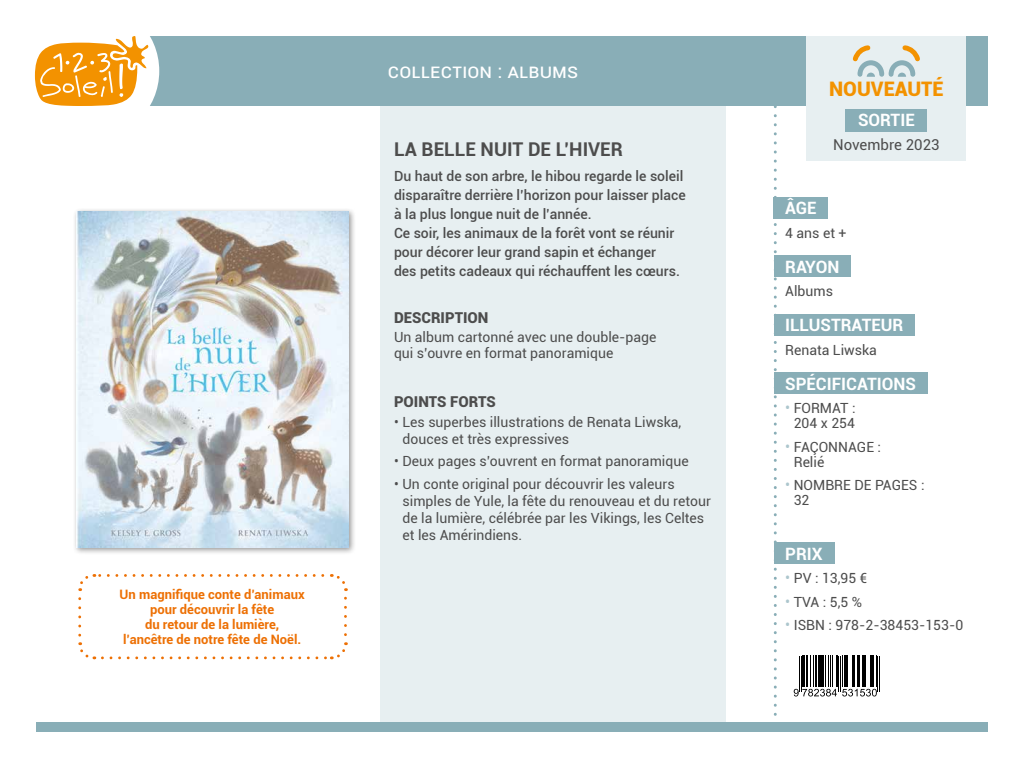
<style>
.page{position:relative;width:1024px;height:768px;background:#fff}
.page>*{position:absolute;margin:0;border:0;box-sizing:border-box;transform-origin:0 0}
.t1{font:20px "Roboto";color:#fff}
.t2{font:900 20px "Roboto";color:#f39200}
.t3{font:700 19px "Roboto";color:#4d4d4d}
.t4{font:700 17px "Roboto";color:#fff}
.t5{font:900 15px "Roboto";color:#4d4d4d}
.t6{font:15px "Roboto";color:#4d4d4d}
.t7{font:14px/17px "Roboto";color:#4d4d4d}
.t8{font:500 14px/19px "Roboto";color:#4d4d4d}
.t9{font:700 13px/15px "Roboto";color:#ed7004;text-align:center}
.s1{font-size:15px;color:#acc6cd}
</style>
<div class="page">
<div style="left:73px;top:207px;width:283px;height:348px;background:#000;opacity:.42"></div>
<img style="left:77px;top:211px;width:271px;height:336px">
<div style="left:380px;top:106px;width:346px;height:616px;background:#e7eff1"></div>
<div style="left:36px;top:36px;width:952px;height:70px;background:#89aeb7"></div>
<div style="left:36px;top:722px;width:952px;height:10px;background:#89aeb7"></div>
<div style="left:20px;top:2px;width:139px;height:138px;background:#fff;border-radius:50%"></div>
<svg style="left:774px;top:107px;width:3px;height:609px"></svg>
<div style="left:774px;top:197px;width:54px;height:21px;background:#89aeb7"></div>
<div style="left:774px;top:256px;width:77px;height:21px;background:#89aeb7"></div>
<div style="left:774px;top:314px;width:141px;height:21px;background:#89aeb7"></div>
<div style="left:774px;top:373px;width:153px;height:21px;background:#89aeb7"></div>
<div style="left:774px;top:543px;width:60px;height:21px;background:#89aeb7"></div>
<svg style="left:35px;top:36px;width:114px;height:70px"></svg>
<hr style="left:799px;top:656px;width:1px;height:35px;background:#000">
<hr style="left:801px;top:656px;width:1px;height:35px;background:#000">
<hr style="left:803px;top:656px;width:2px;height:31px;background:#000">
<hr style="left:806px;top:656px;width:1px;height:31px;background:#000">
<hr style="left:810px;top:656px;width:1px;height:31px;background:#000">
<hr style="left:813px;top:656px;width:1px;height:31px;background:#000">
<hr style="left:815px;top:656px;width:2px;height:31px;background:#000">
<hr style="left:818px;top:656px;width:1px;height:31px;background:#000">
<hr style="left:820px;top:656px;width:4px;height:31px;background:#000">
<hr style="left:825px;top:656px;width:1px;height:31px;background:#000">
<hr style="left:828px;top:656px;width:1px;height:31px;background:#000">
<hr style="left:831px;top:656px;width:1px;height:31px;background:#000">
<hr style="left:832px;top:656px;width:1px;height:31px;background:#000">
<hr style="left:836px;top:656px;width:1px;height:31px;background:#000">
<hr style="left:838px;top:656px;width:1px;height:35px;background:#000">
<hr style="left:840px;top:656px;width:1px;height:35px;background:#000">
<hr style="left:842px;top:656px;width:1px;height:31px;background:#000">
<hr style="left:844px;top:656px;width:3px;height:31px;background:#000">
<hr style="left:848px;top:656px;width:1px;height:31px;background:#000">
<hr style="left:852px;top:656px;width:1px;height:31px;background:#000">
<hr style="left:854px;top:656px;width:1px;height:31px;background:#000">
<hr style="left:857px;top:656px;width:1px;height:31px;background:#000">
<hr style="left:860px;top:656px;width:1px;height:31px;background:#000">
<hr style="left:862px;top:656px;width:2px;height:31px;background:#000">
<hr style="left:866px;top:656px;width:1px;height:31px;background:#000">
<hr style="left:870px;top:656px;width:1px;height:31px;background:#000">
<svg style="left:794px;top:689px;width:83px;height:8px"></svg>
<hr style="left:872px;top:656px;width:2px;height:31px;background:#000">
<hr style="left:876px;top:656px;width:1px;height:31px;background:#000">
<hr style="left:877px;top:656px;width:1px;height:35px;background:#000">
<hr style="left:879px;top:656px;width:1px;height:35px;background:#000">
<svg style="left:78px;top:599px;width:17px;height:61px"></svg>
<svg style="left:102px;top:642px;width:246px;height:18px"></svg>
<svg style="left:331px;top:574px;width:16px;height:61px"></svg>
<svg style="left:78px;top:574px;width:245px;height:17px"></svg>
<div style="left:806px;top:36px;width:160px;height:124px;background:#e7eff1"></div>
<svg style="left:852px;top:45px;width:68px;height:32px"></svg>
<div style="left:846px;top:109px;width:81px;height:22px;background:#89aeb7"></div>
<p class="t9" style="left:120px;top:586px;width:187px">Un magnifique conte d’animaux pour découvrir la fête<br>du retour de la lumière, l’ancêtre de notre fête de Noël.</p>
<h1 class="t1" style="left:388px;top:57px;width:192px">Collection : Albums</h1>
<h2 class="t3" style="left:394px;top:136px;width:230px">LA BELLE NUIT DE L’HIVER</h2>
<p class="t8" style="left:394px;top:166px;width:293px">Du haut de son arbre, le hibou regarde le soleil disparaître derrière l’horizon pour laisser place à la plus longue nuit de l’année.<br>Ce soir, les animaux de la forêt vont se réunir pour décorer leur grand sapin et échanger<br>des petits cadeaux qui réchauffent les cœurs.</p>
<p class="t5" style="left:394px;top:307px;width:96px">DESCRIPTION</p>
<p class="t7" style="left:394px;top:328px;width:264px;line-height:16px">Un album cartonné avec une double-page qui s’ouvre en format panoramique</p>
<p class="t5" style="left:394px;top:391px;width:103px">POINTS FORTS</p>
<p class="t7" style="left:403px;top:413px;width:280px;text-indent:-8px">• Les superbes illustrations de Renata Liwska, douces et très expressives</p>
<p class="t7" style="left:394px;top:452px;width:296px">• Deux pages s’ouvrent en format panoramique</p>
<p class="t7" style="left:403px;top:475px;width:310px;text-indent:-8px">• Un conte original pour découvrir les valeurs simples de Yule, la fête du renouveau et du retour de la lumière, célébrée par les Vikings, les Celtes et les Amérindiens.</p>
<h1 class="t2" style="left:829px;top:75px;width:116px">NOUVEAUTÉ</h1>
<p class="t4" style="left:858px;top:108px;width:58px">SORTIE</p>
<p class="t6" style="left:833px;top:135px;width:108px">Novembre 2023</p>
<p class="t4" style="left:785px;top:196px;width:33px">ÂGE</p>
<p class="t7" style="left:785px;top:224px;width:63px">4 ans et +</p>
<p class="t4" style="left:785px;top:254px;width:56px">RAYON</p>
<p class="t7" style="left:785px;top:282px;width:49px">Albums</p>
<p class="t4" style="left:785px;top:313px;width:120px">ILLUSTRATEUR</p>
<p class="t7" style="left:785px;top:341px;width:93px">Renata Liwska</p>
<p class="t4" style="left:785px;top:372px;width:132px">SPÉCIFICATIONS</p>
<p class="t7" style="left:785px;top:400px;width:72px;line-height:15px;text-align:center"><span class="s1">•</span> FORMAT :<br>204 x 254</p>
<p class="t7" style="left:794px;top:439px;width:89px;line-height:15px;text-indent:-9px"><span class="s1">•</span> FAÇONNAGE :<br>Relié</p>
<p class="t7" style="left:794px;top:477px;width:132px;line-height:15px;text-indent:-9px"><span class="s1">•</span> NOMBRE DE PAGES :<br>32</p>
<p class="t4" style="left:785px;top:542px;width:39px">PRIX</p>
<p class="t7" style="left:785px;top:569px;width:84px"><span class="s1">•</span> PV : 13,95 €</p>
<p class="t7" style="left:785px;top:593px;width:78px"><span class="s1">•</span> TVA : 5,5 %</p>
<p class="t7" style="left:785px;top:616px;width:180px"><span class="s1">•</span> ISBN : 978-2-38453-153-0</p>
</div>
